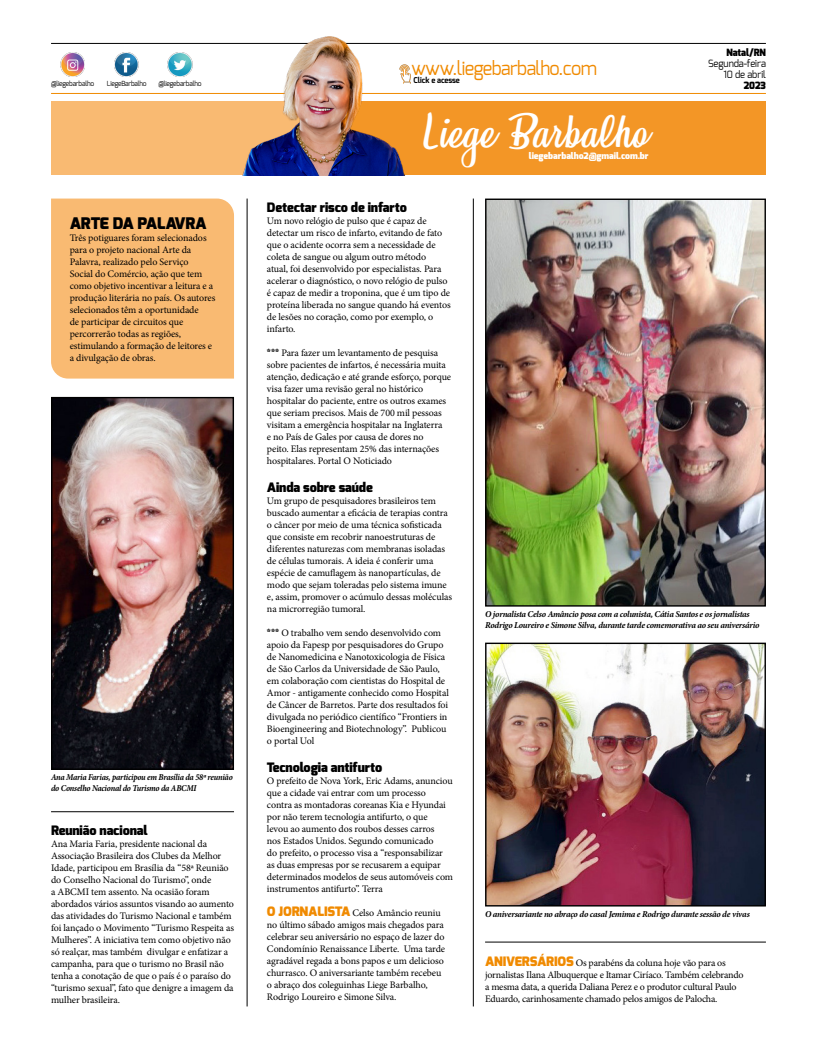
<style>
.page{position:relative;width:817px;height:1049px;background:#fff}
.page>*{position:absolute;margin:0;border:0;box-sizing:border-box;transform-origin:0 0}
.t1{font:41px "Honeymoon Personal Use";color:#fff}
.t2{font:19.1px "Exo";letter-spacing:-.03em;color:#f08a00;scale:.95 1}
.t3{font:900 16px "Exo";letter-spacing:-.01em;color:#000}
.t4{font:900 13px "Exo";letter-spacing:-.01em;color:#000}
.t5{font:10px/12px "Minion Pro";letter-spacing:-.01em;color:#000}
.t6{font:10px/11px "Exo";letter-spacing:-.01em;color:#000;text-align:right;scale:.95 1}
.t7{font:900 10px "Exo";letter-spacing:-.01em;color:#000;scale:.95 1}
.t8{font:italic 700 9px/10.8px "Minion Pro";letter-spacing:-.03em;color:#000}
.t9{font:italic 700 9px/10.8px "Minion Pro";letter-spacing:-.03em;color:#000;scale:.92 1}
.t10{font:900 9px "Exo";letter-spacing:-.01em;color:#fff}
.t11{font:700 8px "Exo";letter-spacing:-.01em;color:#000;scale:.95 1}
.t12{font:7px "Exo";letter-spacing:-.03em;color:#000;scale:.95 1}
.s1{font-family:"Exo";font-weight:900}
.s2{font-family:"Exo";font-weight:900;font-size:13px;color:#f08a00}
</style>
<div class="page">
<hr style="left:51px;top:43px;width:714px;height:1px;background:#000">
<hr style="left:51px;top:93px;width:714px;height:1px;background:#f08a00">
<img style="left:60px;top:52px;width:25px;height:24px">
<img style="left:114px;top:52px;width:25px;height:24px">
<img style="left:168px;top:52px;width:24px;height:24px">
<div style="left:51px;top:101px;width:595px;height:74px;background:#f9ba72"></div>
<div style="left:329px;top:101px;width:436px;height:74px;background:#f39626"></div>
<img style="left:217px;top:36px;width:209px;height:139px">
<img style="left:394px;top:63px;width:21px;height:21px">
<div style="left:51px;top:199px;width:183px;height:180px;background:#f9ba72"></div>
<hr style="left:247px;top:199px;width:1px;height:807px;background:#000">
<hr style="left:473px;top:199px;width:1px;height:807px;background:#000">
<hr style="left:51px;top:811px;width:183px;height:1px;background:#000">
<img style="left:53px;top:399px;width:179px;height:369px">
<div style="left:51px;top:397px;width:183px;height:373px;border:1px solid #000"></div>
<hr style="left:485px;top:942px;width:280px;height:1px;background:#000">
<img style="left:487px;top:201px;width:276px;height:404px">
<div style="left:485px;top:199px;width:280px;height:408px;border:1px solid #000"></div>
<img style="left:487px;top:645px;width:276px;height:259px">
<div style="left:485px;top:643px;width:280px;height:263px;border:1px solid #000"></div>
<p class="t12" style="left:51px;top:79px;width:47px">@liegebarbalho</p>
<p class="t12" style="left:107px;top:79px;width:43px">LiegeBarbalho</p>
<p class="t12" style="left:158px;top:79px;width:47px">@liegebarbalho</p>
<h3 class="t3" style="left:70px;top:213px;width:138px">ARTE DA PALAVRA</h3>
<p class="t5" style="left:70px;top:232px;width:147px">Três potiguares foram selecionados para o projeto nacional Arte da<br>Palavra, realizado pelo Serviço<br>Social do Comércio, ação que tem como objetivo incentivar a leitura e a produção literária no país. Os autores selecionados têm a oportunidade<br>de participar de circuitos que percorrerão todas as regiões, estimulando a formação de leitores e a divulgação de obras.</p>
<p class="t9" style="left:51px;top:771px;width:199px">Ana Maria Farias, participou em Brasília da 58ª reunião do Conselho Nacional do Turismo da ABCMI</p>
<h3 class="t4" style="left:51px;top:822px;width:98px">Reunião nacional</h3>
<p class="t5" style="left:51px;top:838px;width:184px">Ana Maria Faria, presidente nacional da Associação Brasileira dos Clubes da Melhor Idade, participou em Brasília da “58ª Reunião do Conselho Nacional do Turismo”, onde<br>a ABCMI tem assento. Na ocasião foram abordados vários assuntos visando ao aumento das atividades do Turismo Nacional e também foi lançado o Movimento “Turismo Respeita as Mulheres”. A iniciativa tem como objetivo não só realçar, mas também divulgar e enfatizar a campanha, para que o turismo no Brasil não tenha a conotação de que o país é o paraíso do “turismo sexual”, fato que denigre a imagem da mulher brasileira.</p>
<h2 class="t2" style="left:411px;top:56px;width:197px">www.liegebarbalho.com</h2>
<p class="t11" style="left:413px;top:75px;width:50px">Click e acesse</p>
<h1 class="t1" style="left:424px;top:108px;width:225px">Liege Barbalho</h1>
<p class="t10" style="left:529px;top:150px;width:121px">liegebarbalho2@gmail.com.br</p>
<p class="t7" style="left:726px;top:46px;width:43px">Natal/RN</p>
<p class="t6" style="left:708px;top:58px;width:62px">Segunda-feira<br>10 de abril</p>
<p class="t7" style="left:743px;top:79px;width:25px">2023</p>
<h3 class="t4" style="left:267px;top:199px;width:141px">Detectar risco de infarto</h3>
<p class="t5" style="left:267px;top:215px;width:185px">Um novo relógio de pulso que é capaz de detectar um risco de infarto, evitando de fato que o acidente ocorra sem a necessidade de coleta de sangue ou algum outro método<br>atual, foi desenvolvido por especialistas. Para acelerar o diagnóstico, o novo relógio de pulso é capaz de medir a troponina, que é um tipo de proteína liberada no sangue quando há eventos de lesões no coração, como por exemplo, o infarto.</p>
<p class="t5" style="left:267px;top:347px;width:186px"><span class="s1">***</span> Para fazer um levantamento de pesquisa sobre pacientes de infartos, é necessária muita atenção, dedicação e até grande esforço, porque visa fazer uma revisão geral no histórico hospitalar do paciente, entre os outros exames que seriam precisos. Mais de 700 mil pessoas visitam a emergência hospitalar na Inglaterra<br>e no País de Gales por causa de dores no<br>peito. Elas representam 25% das internações hospitalares. Portal O Noticiado</p>
<h3 class="t4" style="left:267px;top:479px;width:107px">Ainda sobre saúde</h3>
<p class="t5" style="left:267px;top:495px;width:187px">Um grupo de pesquisadores brasileiros tem buscado aumentar a eficácia de terapias contra o câncer por meio de uma técnica sofisticada que consiste em recobrir nanoestruturas de diferentes naturezas com membranas isoladas de células tumorais. A ideia é conferir uma espécie de camuflagem às nanopartículas, de modo que sejam toleradas pelo sistema imune e, assim, promover o acúmulo dessas moléculas na microrregião tumoral.</p>
<p class="t5" style="left:267px;top:627px;width:183px"><span class="s1">***</span> O trabalho vem sendo desenvolvido com apoio da Fapesp por pesquisadores do Grupo de Nanomedicina e Nanotoxicologia de Física de São Carlos da Universidade de São Paulo, em colaboração com cientistas do Hospital de Amor - antigamente conhecido como Hospital de Câncer de Barretos. Parte dos resultados foi divulgada no periódico científico “Frontiers in Bioengineering and Biotechnology”. Publicou o portal Uol</p>
<h3 class="t4" style="left:267px;top:758px;width:117px">Tecnologia antifurto</h3>
<p class="t5" style="left:267px;top:774px;width:188px">O prefeito de Nova York, Eric Adams, anunciou que a cidade vai entrar com um processo contra as montadoras coreanas Kia e Hyundai por não terem tecnologia antifurto, o que<br>levou ao aumento dos roubos desses carros<br>nos Estados Unidos. Segundo comunicado<br>do prefeito, o processo visa a “responsabilizar as duas empresas por se recusarem a equipar determinados modelos de seus automóveis com instrumentos antifurto”. Terra</p>
<p class="t5" style="left:267px;top:906px;width:180px"><span class="s2">O JORNALISTA</span> Celso Amâncio reuniu no último sábado amigos mais chegados para celebrar seu aniversário no espaço de lazer do Condomínio Renaissance Liberte. Uma tarde agradável regada a bons papos e um delicioso churrasco. O aniversariante também recebeu o abraço dos coleguinhas Liege Barbalho, Rodrigo Loureiro e Simone Silva.</p>
<p class="t8" style="left:485px;top:608px;width:276px">O jornalista Celso Amâncio posa com a colunista, Cátia Santos e os jornalistas<br>Rodrigo Loureiro e Simone Silva, durante tarde comemorativa ao seu aniversário</p>
<p class="t8" style="left:485px;top:908px;width:266px">O aniversariante no abraço do casal Jemima e Rodrigo durante sessão de vivas</p>
<p class="t5" style="left:485px;top:957px;width:260px"><span class="s2">ANIVERSÁRIOS</span> Os parabéns da coluna hoje vão para os jornalistas Ilana Albuquerque e Itamar Ciríaco. Também celebrando a mesma data, a querida Daliana Perez e o produtor cultural Paulo Eduardo, carinhosamente chamado pelos amigos de Palocha.</p>
</div>
